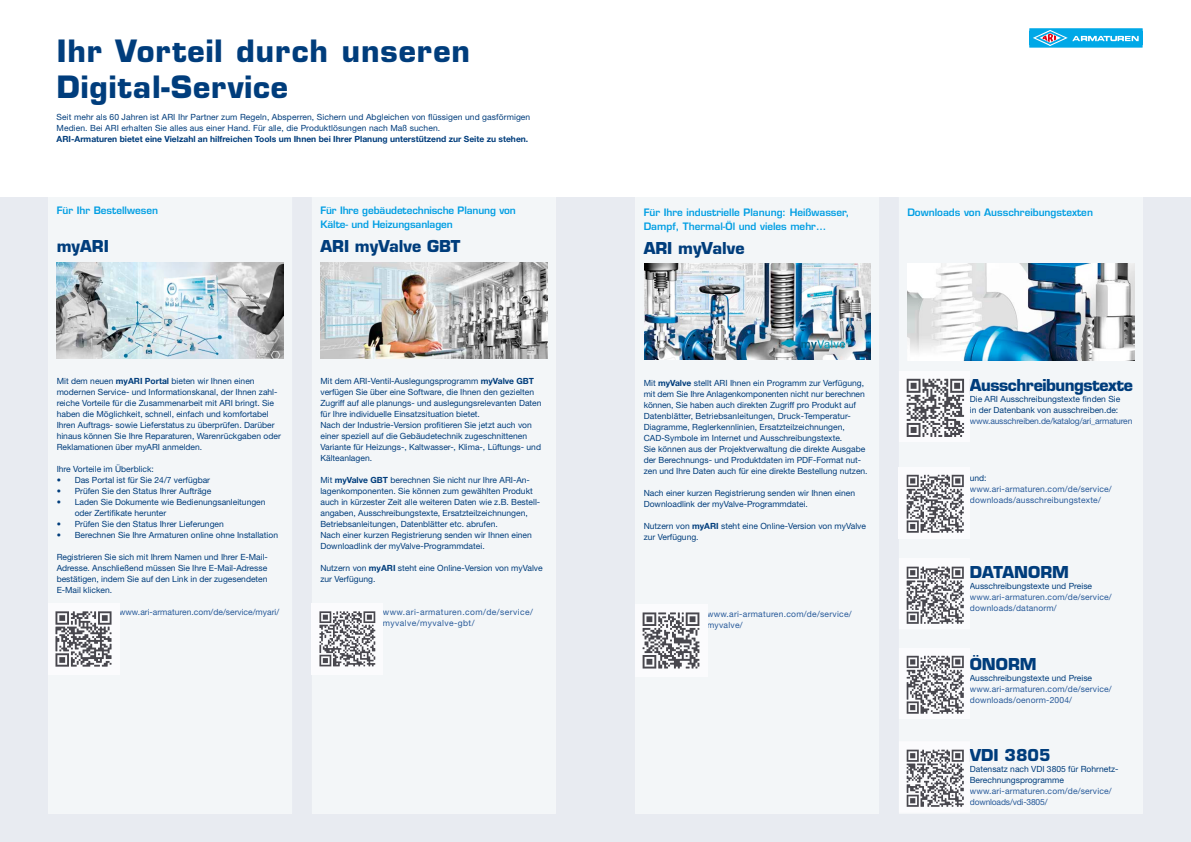
<style>
.page{position:relative;width:1191px;height:842px;background:#fff}
.page>*{position:absolute;margin:0;border:0;box-sizing:border-box;transform-origin:0 0}
.t1{font:700 30px/36px "Eurostile LT Std";letter-spacing:.03em;color:#003d7c}
.t2{font:700 16px "Eurostile LT Std";color:#003d7c}
.t3{font:700 16px "Eurostile LT Std";letter-spacing:-.03em;color:#003d7c}
.t4{font:600 10px/14px "Eurostile LT Std";color:#009ee3}
.t5{font:8.5px/11px "Helvetica Neue LT Pro";color:#003d7c}
.t6{font:8.5px/11px "Helvetica Neue LT Pro";letter-spacing:.02em;color:#275a9a}
.t7{font:700 8.5px "Helvetica Neue LT Pro";color:#003d7c}
.t8{font:8.5px/11px "Helvetica Neue LT Pro";letter-spacing:.05em;color:#275a9a}
.t9{font:8.5px "Helvetica Neue LT Pro";letter-spacing:-.02em;color:#275a9a}
.t10{font:8.5px "Helvetica Neue LT Pro";color:#275a9a}
.s1{font-weight:700}
</style>
<div class="page">
<div style="left:0;top:197px;width:1191px;height:645px;background:#e8ebf1"></div>
<div style="left:899px;top:197px;width:243px;height:617px;background:#f3f6f8"></div>
<div style="left:969px;top:379px;width:163px;height:16px;background:#f3f6f8"></div>
<div style="left:970px;top:418px;width:161px;height:8px;background:#f3f6f8"></div>
<div style="left:970px;top:486px;width:141px;height:6px;background:#f3f6f8"></div>
<div style="left:969px;top:583px;width:123px;height:8px;background:#f3f6f8"></div>
<div style="left:970px;top:594px;width:141px;height:6px;background:#f3f6f8"></div>
<div style="left:969px;top:675px;width:123px;height:7px;background:#f3f6f8"></div>
<div style="left:970px;top:685px;width:141px;height:7px;background:#f3f6f8"></div>
<div style="left:969px;top:749px;width:80px;height:12px;background:#f3f6f8"></div>
<div style="left:970px;top:788px;width:141px;height:6px;background:#f3f6f8"></div>
<div style="left:635px;top:197px;width:244px;height:617px;background:#f3f6f8"></div>
<div style="left:707px;top:611px;width:145px;height:6px;background:#f3f6f8"></div>
<div style="left:707px;top:622px;width:36px;height:8px;background:#f3f6f8"></div>
<div style="left:312px;top:197px;width:244px;height:617px;background:#f3f6f8"></div>
<div style="left:383px;top:609px;width:150px;height:7px;background:#f3f6f8"></div>
<div style="left:48px;top:197px;width:244px;height:617px;background:#f3f6f8"></div>
<div style="left:119px;top:609px;width:160px;height:8px;background:#f3f6f8"></div>
<img style="left:907px;top:264px;width:227px;height:96px">
<img style="left:320px;top:262px;width:227px;height:97px">
<img style="left:57px;top:262px;width:226px;height:97px">
<img style="left:645px;top:264px;width:225px;height:95px">
<div style="left:1029px;top:28px;width:113px;height:20px;background:#3ebdec"></div>
<svg style="left:1138px;top:31px;width:4px;height:14px"></svg>
<hr style="left:1029px;top:29px;width:113px;height:1px;background:#00a8e7">
<hr style="left:1050px;top:30px;width:92px;height:1px;background:#00a8e7">
<hr style="left:1029px;top:47px;width:113px;height:1px;background:#00a8e7">
<hr style="left:1029px;top:46px;width:113px;height:1px;background:#00a8e7">
<hr style="left:1050px;top:45px;width:92px;height:1px;background:#00a8e7">
<svg style="left:1029px;top:30px;width:109px;height:16px;background:#37b3e4"></svg>
<img style="left:48px;top:604px;width:71px;height:71px">
<img style="left:312px;top:604px;width:71px;height:71px">
<img style="left:635px;top:604px;width:72px;height:72px">
<img style="left:899px;top:371px;width:70px;height:71px">
<img style="left:899px;top:467px;width:70px;height:71px">
<img style="left:899px;top:558px;width:70px;height:71px">
<img style="left:899px;top:648px;width:70px;height:71px">
<img style="left:899px;top:741px;width:70px;height:71px">
<h1 class="t1" style="left:57px;top:33px;width:415px">Ihr Vorteil durch unseren<br>Digital-Service</h1>
<p class="t5" style="left:57px;top:112px;width:475px">Seit mehr als 60 Jahren ist ARI Ihr Partner zum Regeln, Absperren, Sichern und Abgleichen von flüssigen und gasförmigen<br>Medien. Bei ARI erhalten Sie alles aus einer Hand. Für alle, die Produktlösungen nach Maß suchen.</p>
<p class="t7" style="left:57px;top:134px;width:473px">ARI-Armaturen bietet eine Vielzahl an hilfreichen Tools um Ihnen bei Ihrer Planung unterstützend zur Seite zu stehen.</p>
<p class="t4" style="left:57px;top:204px;width:103px">Für Ihr Bestellwesen</p>
<h2 class="t2" style="left:57px;top:237px;width:54px">myARI</h2>
<p class="t4" style="left:320px;top:204px;width:197px">Für Ihre gebäudetechnische Planung von<br>Kälte- und Heizungsanlagen</p>
<h2 class="t2" style="left:320px;top:237px;width:141px">ARI myValve GBT</h2>
<p class="t5" style="left:57px;top:376px;width:226px">Mit dem neuen <span class="s1">myARI Portal</span> bieten wir Ihnen einen modernen Service- und Informationskanal, der Ihnen zahl&shy;reiche Vorteile für die Zusammenarbeit mit ARI bringt. Sie haben die Möglichkeit, schnell, einfach und komfortabel Ihren Auftrags- sowie Lieferstatus zu überprüfen. Darüber hinaus können Sie Ihre Reparaturen, Warenrückgaben oder Reklamationen über myARI anmelden.</p>
<p class="t5" style="left:57px;top:464px;width:99px">Ihre Vorteile im Überblick:</p>
<p class="t5" style="left:57px;top:475px;width:155px">• Das Portal ist für Sie 24/7 verfügbar</p>
<p class="t5" style="left:57px;top:486px;width:156px">• Prüfen Sie den Status Ihrer Aufträge</p>
<p class="t5" style="left:75px;top:497px;width:192px;text-indent:-18px">• Laden Sie Dokumente wie Bedienungsanleitungen oder Zertifikate herunter</p>
<p class="t5" style="left:57px;top:519px;width:169px">• Prüfen Sie den Status Ihrer Lieferungen</p>
<p class="t5" style="left:57px;top:530px;width:223px">• Berechnen Sie Ihre Armaturen online ohne Installation</p>
<p class="t5" style="left:57px;top:552px;width:213px;text-align:justify">Registrieren Sie sich mit Ihrem Namen und Ihrer E-Mail-Adresse. Anschließend müssen Sie Ihre E-Mail-Adresse bestätigen, indem Sie auf den Link in der zugesendeten E-Mail klicken.</p>
<p class="t10" style="left:119px;top:607px;width:162px">www.ari-armaturen.com/de/service/myari/</p>
<p class="t5" style="left:320px;top:376px;width:223px">Mit dem ARI-Ventil-Auslegungsprogramm <span class="s1">myValve GBT </span>verfügen Sie über eine Software, die Ihnen den gezielten Zugriff auf alle planungs- und auslegungsrelevanten Daten für Ihre individuelle Einsatzsituation bietet.<br>Nach der Industrie-Version profitieren Sie jetzt auch von einer speziell auf die Gebäudetechnik zugeschnittenen Variante für Heizungs-, Kaltwasser-, Klima-, Lüftungs- und Kälteanlagen.</p>
<p class="t5" style="left:320px;top:475px;width:221px">Mit <span class="s1">myValve GBT</span> berechnen Sie nicht nur Ihre ARI-An&shy;lagenkomponenten. Sie können zum gewählten Produkt auch in kürzester Zeit alle weiteren Daten wie z.B. Bestell&shy;angaben, Ausschreibungstexte, Ersatzteilzeichnungen, Betriebsanleitungen, Datenblätter etc. abrufen.<br>Nach einer kurzen Registrierung senden wir Ihnen einen Downloadlink der myValve-Programmdatei.</p>
<p class="t5" style="left:320px;top:563px;width:224px">Nutzern von <span class="s1">myARI</span> steht eine Online-Version von myValve zur Verfügung.</p>
<p class="t8" style="left:383px;top:607px;width:152px">www.ari-armaturen.com/de/service/ myvalve/myvalve-gbt/</p>
<p class="t4" style="left:643px;top:205px;width:207px">Für Ihre industrielle Planung: Heißwasser,<br>Dampf, Thermal-Öl und vieles mehr…</p>
<h2 class="t2" style="left:643px;top:238px;width:102px">ARI myValve</h2>
<p class="t4" style="left:907px;top:205px;width:187px">Downloads von Ausschreibungstexten</p>
<p class="t5" style="left:643px;top:377px;width:225px">Mit <span class="s1">myValve</span> stellt ARI Ihnen ein Programm zur Verfügung, mit dem Sie Ihre Anlagenkomponenten nicht nur berechnen können, Sie haben auch direkten Zugriff pro Produkt auf Datenblätter, Betriebsanleitungen, Druck-Temperatur-Diagramme, Reglerkennlinien, Ersatzteilzeichnungen, CAD-Symbole im Internet und Ausschreibungstexte.<br>Sie können aus der Projektverwaltung die direkte Ausgabe der Berechnungs- und Produktdaten im PDF-Format nut&shy;zen und Ihre Daten auch für eine direkte Bestellung nutzen.</p>
<p class="t5" style="left:643px;top:487px;width:213px">Nach einer kurzen Registrierung senden wir Ihnen einen<br>Downloadlink der myValve-Programmdatei.</p>
<p class="t5" style="left:643px;top:520px;width:224px">Nutzern von <span class="s1">myARI</span> steht eine Online-Version von myValve zur Verfügung.</p>
<p class="t6" style="left:707px;top:608px;width:146px">www.ari-armaturen.com/de/service/ myvalve/</p>
<h2 class="t3" style="left:969px;top:375px;width:165px">Ausschreibungstexte</h2>
<p class="t5" style="left:969px;top:394px;width:152px">Die ARI Ausschreibungstexte finden Sie in der Datenbank von ausschreiben.de:</p>
<p class="t9" style="left:969px;top:416px;width:164px">www.ausschreiben.de/katalog/ari_armaturen</p>
<p class="t5" style="left:969px;top:472px;width:18px">und:</p>
<p class="t6" style="left:969px;top:483px;width:144px">www.ari-armaturen.com/de/service/ downloads/ausschreibungstexte/</p>
<h2 class="t2" style="left:969px;top:562px;width:101px">DATANORM</h2>
<p class="t5" style="left:969px;top:581px;width:124px">Ausschreibungstexte und Preise</p>
<p class="t6" style="left:969px;top:592px;width:144px">www.ari-armaturen.com/de/service/ downloads/datanorm/</p>
<h2 class="t2" style="left:969px;top:654px;width:68px">ÖNORM</h2>
<p class="t5" style="left:969px;top:672px;width:124px">Ausschreibungstexte und Preise</p>
<p class="t6" style="left:969px;top:683px;width:144px">www.ari-armaturen.com/de/service/ downloads/oenorm-2004/</p>
<h2 class="t2" style="left:969px;top:745px;width:82px">VDI 3805</h2>
<p class="t5" style="left:969px;top:763px;width:150px">Datensatz nach VDI 3805 für Rohrnetz-<br>Berechnungsprogramme</p>
<p class="t6" style="left:969px;top:785px;width:144px">www.ari-armaturen.com/de/service/ downloads/vdi-3805/</p>
</div>
